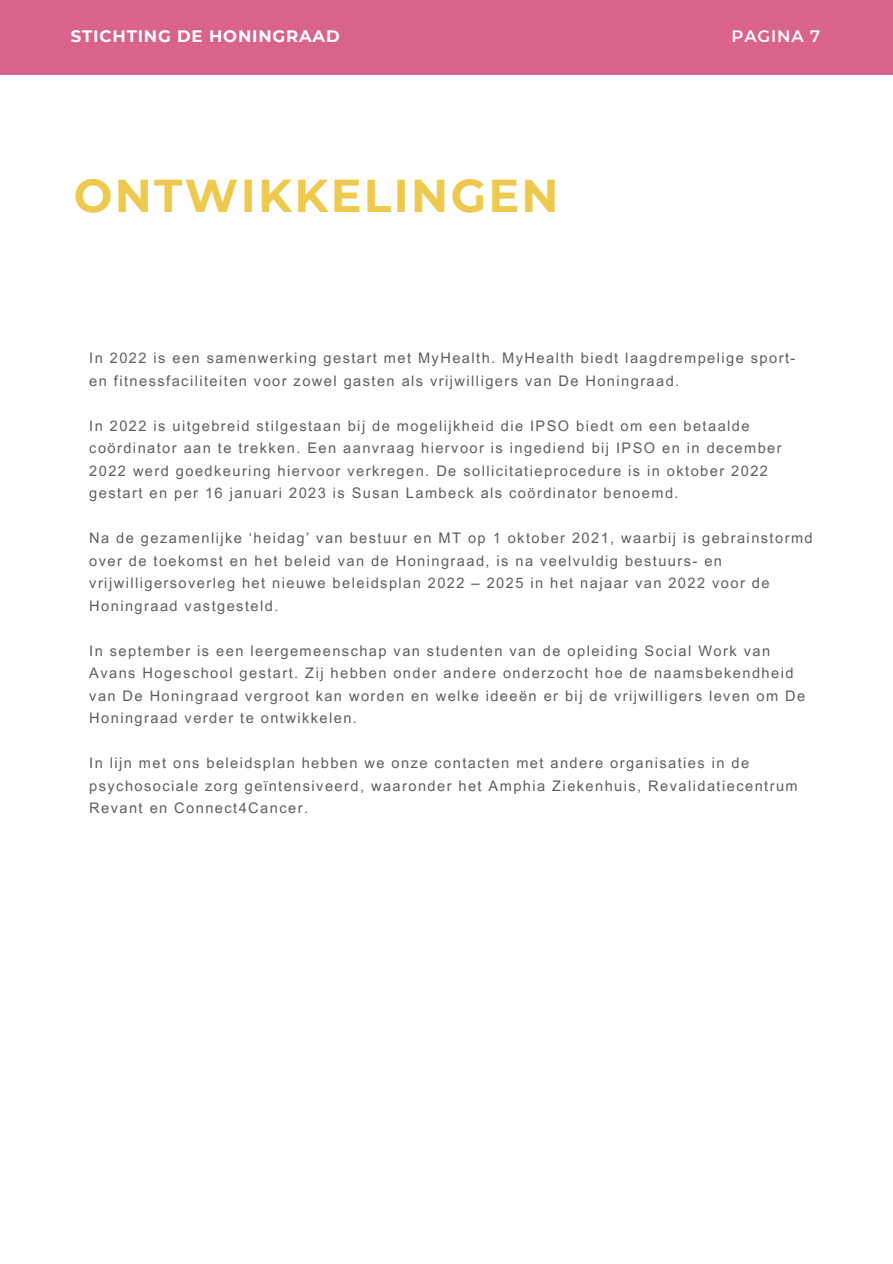
<style>
.page{position:relative;width:893px;height:1264px;background:#fff}
.page>*{position:absolute;margin:0;border:0;box-sizing:border-box;transform-origin:0 0}
.t1{font:700 45.9px "Montserrat";letter-spacing:.05em;color:#eec94d}
.t2{font:700 16.5px "Montserrat";letter-spacing:.05em;color:#fff}
.t3{font:600 16.5px "Montserrat";letter-spacing:.05em;color:#fff}
.t4{font:14.55px/22.5px "Arial MT Pro";letter-spacing:.1em;color:#5e5e5e}
</style>
<div class="page">
<div style="left:0;top:0;width:892px;height:74px;background:#da638d"></div>
<p class="t2" style="left:71px;top:26px;width:270px">STICHTING DE HONINGRAAD</p>
<p class="t3" style="left:731px;top:26px;width:90px">PAGINA 7</p>
<p class="t1" style="left:74px;top:168px;width:486px">ONTWIKKELINGEN</p>
<p class="t4" style="left:89px;top:349px;width:707px">In 2022 is een samenwerking gestart met MyHealth. MyHealth biedt laagdrempelige sport&shy;en fitnessfaciliteiten voor zowel gasten als vrijwilligers van De Honingraad.</p>
<p class="t4" style="left:89px;top:416px;width:693px">In 2022 is uitgebreid stilgestaan bij de mogelijkheid die IPSO biedt om een betaalde coördinator aan te trekken. Een aanvraag hiervoor is ingediend bij IPSO en in december 2022 werd goedkeuring hiervoor verkregen. De sollicitatieprocedure is in oktober 2022 gestart en per 16 januari 2023 is Susan Lambeck als coördinator benoemd.</p>
<p class="t4" style="left:89px;top:528px;width:724px">Na de gezamenlijke ‘heidag’ van bestuur en MT op 1 oktober 2021, waarbij is gebrainstormd over de toekomst en het beleid van de Honingraad, is na veelvuldig bestuurs- en vrijwilligersoverleg het nieuwe beleidsplan 2022 – 2025 in het najaar van 2022 voor de Honingraad vastgesteld.</p>
<p class="t4" style="left:89px;top:641px;width:717px">In september is een leergemeenschap van studenten van de opleiding Social Work van Avans Hogeschool gestart. Zij hebben onder andere onderzocht hoe de naamsbekendheid van De Honingraad vergroot kan worden en welke ideeën er bij de vrijwilligers leven om De Honingraad verder te ontwikkelen.</p>
<p class="t4" style="left:89px;top:753px;width:710px">In lijn met ons beleidsplan hebben we onze contacten met andere organisaties in de psychosociale zorg geïntensiveerd, waaronder het Amphia Ziekenhuis, Revalidatiecentrum<br>Revant en Connect4Cancer.</p>
</div>
